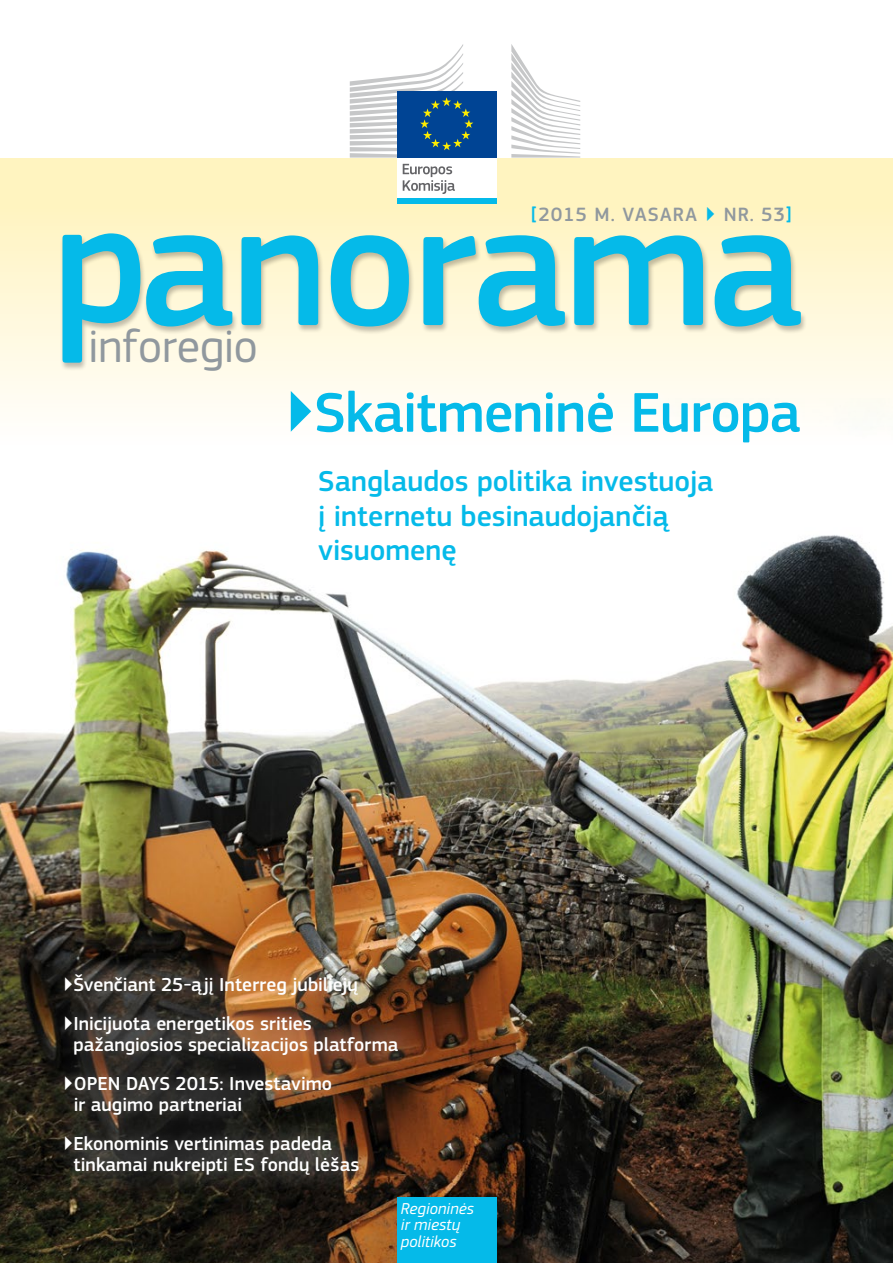
<style>
.page{position:relative;width:893px;height:1263px;background:#fff}
.page>*{position:absolute;margin:0;border:0;box-sizing:border-box;transform-origin:0 0}
.t1{font:500 179.55px "EC Square Sans Pro";letter-spacing:-.025em;color:#05bae9}
.t2{font:500 58.05px "EC Square Sans Pro";letter-spacing:-.015em;color:#05bae9}
.t3{font:47.55px "EC Square Sans Pro";letter-spacing:-.01em;color:#90989e}
.t4{font:500 30px/34.5px "EC Square Sans Pro";color:#05bae9}
.t5{font:500 20.1px "EC Square Sans Pro";letter-spacing:.045em;color:#90989e}
.t6{font:500 19.5px/39.2px "EC Square Sans Pro";color:#fff}
.t7{font:italic 16.5px/16.5px "EC Square Sans Pro";color:#fff}
.s1{color:#05bae9}
</style>
<div class="page">
<img style="left:0;top:589px;width:893px;height:674px">
<svg style="left:0;top:158px;width:893px;height:431px"></svg>
<div style="left:397px;top:1197px;width:99px;height:66px;background:#05bae9"></div>
<div style="left:60px;top:233px;width:747px;height:138px;background:#000;opacity:.25"></div>
<svg style="left:63px;top:233px;width:77px;height:130px;background:#79d4de"></svg>
<div style="left:46px;top:952px;width:378px;height:244px;background:#fff;opacity:.5"></div>
<div style="left:284px;top:384px;width:527px;height:194px;background:#fff"></div>
<svg style="left:340px;top:82px;width:261px;height:128px;fill:#fff4c0"></svg>
<div style="left:397px;top:156px;width:99px;height:44px;background:#fff"></div>
<svg style="left:511px;top:44px;width:69px;height:114px"></svg>
<div style="left:397px;top:91px;width:99px;height:67px;background:#004494"></div>
<svg style="left:350px;top:44px;width:123px;height:114px"></svg>
<div style="left:397px;top:198px;width:99px;height:6px;background:#04bae9"></div>
<svg style="left:403px;top:164px;width:52px;height:30px"></svg>
<p class="t5" style="left:532px;top:202px;width:261px"><span class="s1">[</span>2015 M. VASARA <span class="s1">▶</span> NR. 53<span class="s1">]</span></p>
<h1 class="t1" style="left:139px;top:161px;width:667px">anorama</h1>
<h3 class="t3" style="left:88px;top:319px;width:171px">inforegio</h3>
<h2 class="t2" style="left:283px;top:379px;width:519px">▶Skaitmeninė Europa</h2>
<h3 class="t4" style="left:318px;top:465px;width:397px">Sanglaudos politika investuoja į internetu besinaudojančią visuomenę</h3>
<p class="t6" style="left:63px;top:965px;width:297px">▶Švenčiant 25-ąjį Interreg jubiliejų ▶Inicijuota energetikos srities</p>
<p class="t6" style="left:63px;top:1025px;width:337px;text-indent:11px">pažangiosios specializacijos platforma ▶OPEN DAYS 2015: Investavimo</p>
<p class="t6" style="left:63px;top:1085px;width:271px;text-indent:11px">ir augimo partneriai ▶Ekonominis vertinimas padeda</p>
<p class="t6" style="left:74px;top:1145px;width:287px">tinkamai nukreipti ES fondų lėšas</p>
<p class="t7" style="left:401px;top:1200px;width:75px">Regioninės ir miestų politikos</p>
</div>
